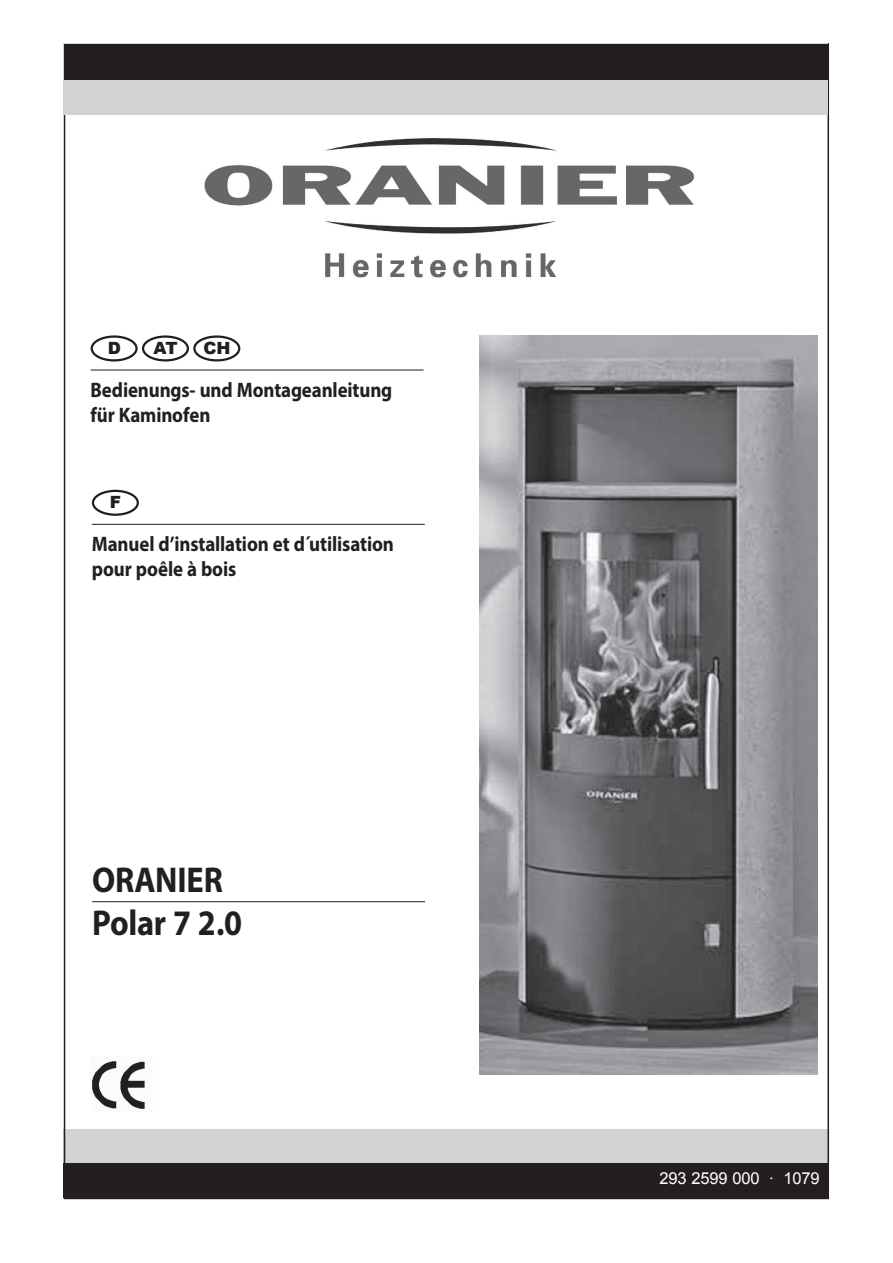
<style>
.page{position:relative;width:893px;height:1263px;background:#fff}
.page>*{position:absolute;margin:0;border:0;box-sizing:border-box;transform-origin:0 0}
.t1{font:700 36px/43.3px "Myriad Pro";letter-spacing:-.01em;color:#231f20;scale:.9 1}
.t2{font:700 21px/25.3px "Myriad Pro";letter-spacing:-.005em;color:#231f20;scale:.9 1}
.t3{font:900 16.8px "Arial";color:#231f20}
.t4{font:16.5px "Arial";letter-spacing:-.01em;color:#fff}
</style>
<div class="page">
<img style="left:204px;top:138px;width:490px;height:140px">
<div style="left:64px;top:1129px;width:765px;height:69px;background:#d1d2d4"></div>
<div style="left:64px;top:1163px;width:765px;height:34px;background:#231f20"></div>
<div style="left:65px;top:44px;width:763px;height:71px;background:#d1d2d4"></div>
<div style="left:65px;top:44px;width:763px;height:36px;background:#231f20"></div>
<img style="left:479px;top:335px;width:338px;height:739px">
<img style="left:92px;top:1061px;width:53px;height:48px">
<div style="left:91px;top:335px;width:47px;height:26px;border:2px solid #231f20;border-radius:50%"></div>
<div style="left:193px;top:335px;width:47px;height:26px;border:2px solid #231f20;border-radius:50%"></div>
<div style="left:142px;top:335px;width:47px;height:26px;border:2px solid #231f20;border-radius:50%"></div>
<hr style="left:91px;top:370px;width:332px;height:1px;background:#231f20">
<div style="left:92px;top:490px;width:47px;height:26px;border:2px solid #231f20;border-radius:50%"></div>
<hr style="left:92px;top:524px;width:333px;height:1px;background:#231f20">
<hr style="left:92px;top:901px;width:333px;height:1px;background:#231f20">
<p class="t3" style="left:108px;top:335px;width:15px">D</p>
<p class="t3" style="left:154px;top:335px;width:25px">AT</p>
<p class="t3" style="left:203px;top:335px;width:29px">CH</p>
<p class="t2" style="left:91px;top:376px;width:337px">Bedienungs- und Montageanleitung für Kaminofen</p>
<p class="t3" style="left:110px;top:490px;width:13px">F</p>
<p class="t2" style="left:92px;top:530px;width:337px">Manuel d’installation et d´utilisation pour poêle à bois</p>
<h1 class="t1" style="left:92px;top:857px;width:168px">ORANIER<br>Polar 7 2.0</h1>
<p class="t4" style="left:660px;top:1167px;width:162px">293 2599 000 · 1079</p>
</div>
